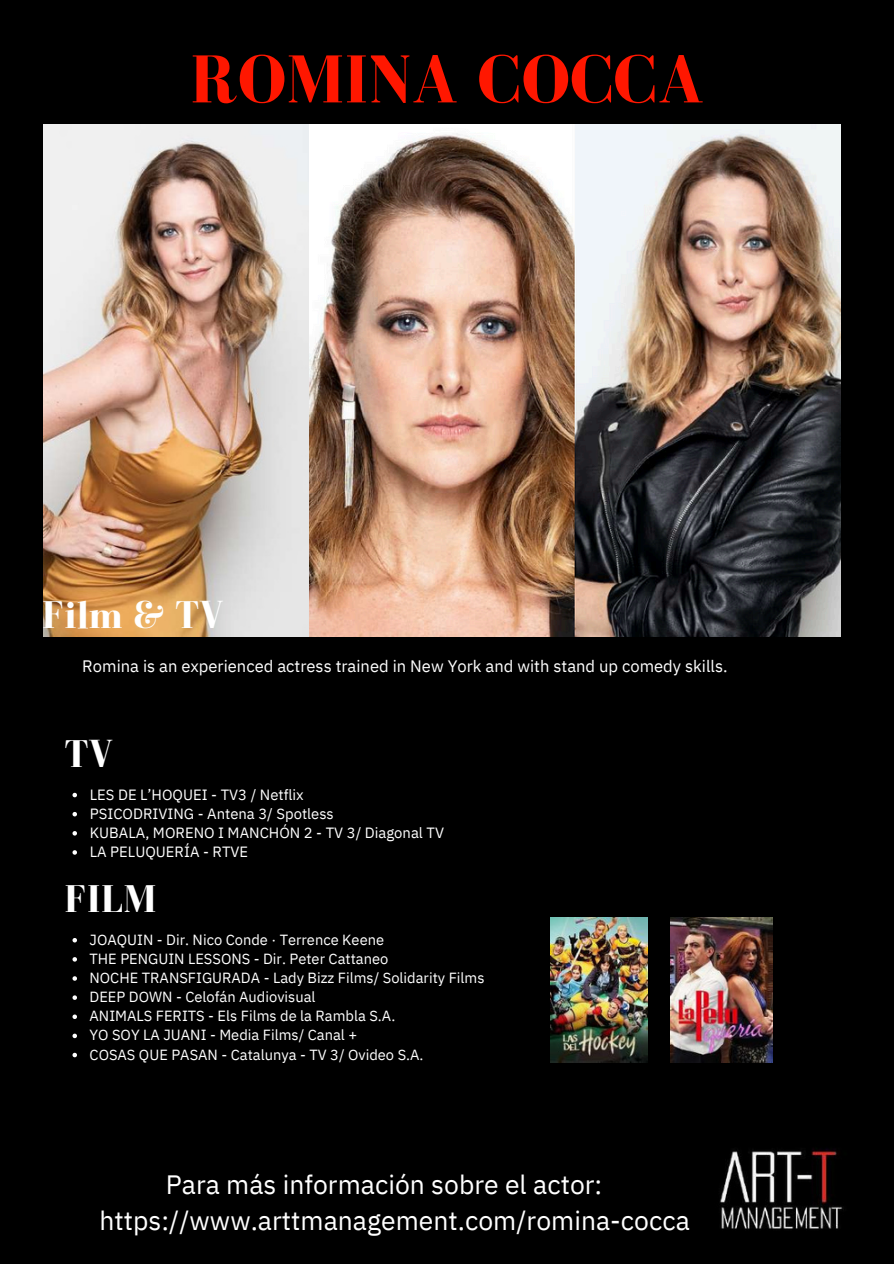
<style>
.page{position:relative;width:894px;height:1264px;background:#fff}
.page>*{position:absolute;margin:0;border:0;box-sizing:border-box;transform-origin:0 0}
.t1{font:700 69.6px "Bodoni FLF";color:#ff1700}
.t2{font:700 39.75px "Bodoni FLF";color:#fff}
.t3{font:26.55px/36px "IBM Plex Sans";color:#fff}
.t4{font:16.5px "IBM Plex Sans";color:#fff}
.t5{font:14.85px "IBM Plex Sans";color:#fff}
.t6{font:14.7px "IBM Plex Sans";color:#fff}
</style>
<div class="page">
<div style="left:0;top:0;width:893px;height:1263px;background:#000"></div>
<img style="left:720px;top:1149px;width:124px;height:80px">
<img style="left:43px;top:125px;width:797px;height:511px">
<img style="left:670px;top:917px;width:102px;height:145px">
<img style="left:550px;top:917px;width:97px;height:145px">
<svg style="left:72px;top:792px;width:5px;height:5px"></svg>
<svg style="left:72px;top:812px;width:5px;height:4px"></svg>
<svg style="left:72px;top:831px;width:5px;height:4px"></svg>
<svg style="left:72px;top:850px;width:5px;height:4px"></svg>
<svg style="left:72px;top:938px;width:5px;height:4px"></svg>
<svg style="left:72px;top:957px;width:5px;height:4px"></svg>
<svg style="left:72px;top:976px;width:5px;height:4px"></svg>
<svg style="left:72px;top:995px;width:5px;height:4px"></svg>
<svg style="left:72px;top:1014px;width:5px;height:5px"></svg>
<svg style="left:72px;top:1033px;width:5px;height:5px"></svg>
<svg style="left:72px;top:1052px;width:5px;height:5px"></svg>
<p class="t1" style="left:190px;top:42px;width:515px">ROMINA COCCA</p>
<p class="t2" style="left:42px;top:593px;width:183px">Film &amp; TV</p>
<h5 class="t4" style="left:82px;top:655px;width:646px">Romina is an experienced actress trained in New York and with stand up comedy skills.</h5>
<h3 class="t2" style="left:64px;top:732px;width:50px">TV</h3>
<p class="t5" style="left:90px;top:784px;width:215px">LES DE L’HOQUEI - TV3 / Netflix</p>
<p class="t5" style="left:90px;top:803px;width:245px">PSICODRIVING - Antena 3/ Spotless</p>
<p class="t5" style="left:90px;top:822px;width:355px">KUBALA, MORENO I MANCHÓN 2 - TV 3/ Diagonal TV</p>
<p class="t5" style="left:90px;top:841px;width:160px">LA PELUQUERÍA - RTVE</p>
<h1 class="t2" style="left:65px;top:876px;width:93px">FILM</h1>
<h2 class="t6" style="left:89px;top:929px;width:296px">JOAQUIN - Dir. Nico Conde · Terrence Keene</h2>
<p class="t6" style="left:89px;top:948px;width:300px">THE PENGUIN LESSONS - Dir. Peter Cattaneo</p>
<p class="t6" style="left:89px;top:967px;width:396px">NOCHE TRANSFIGURADA - Lady Bizz Films/ Solidarity Films</p>
<p class="t6" style="left:89px;top:987px;width:227px">DEEP DOWN - Celofán Audiovisual</p>
<p class="t6" style="left:89px;top:1006px;width:307px">ANIMALS FERITS - Els Films de la Rambla S.A.</p>
<p class="t6" style="left:89px;top:1025px;width:269px">YO SOY LA JUANI - Media Films/ Canal +</p>
<p class="t6" style="left:89px;top:1044px;width:335px">COSAS QUE PASAN - Catalunya - TV 3/ Ovideo S.A.</p>
<h2 class="t3" style="left:99px;top:1165px;width:592px;text-indent:66px">Para más información sobre el actor: https://www.arttmanagement.com/romina-cocca</h2>
</div>
